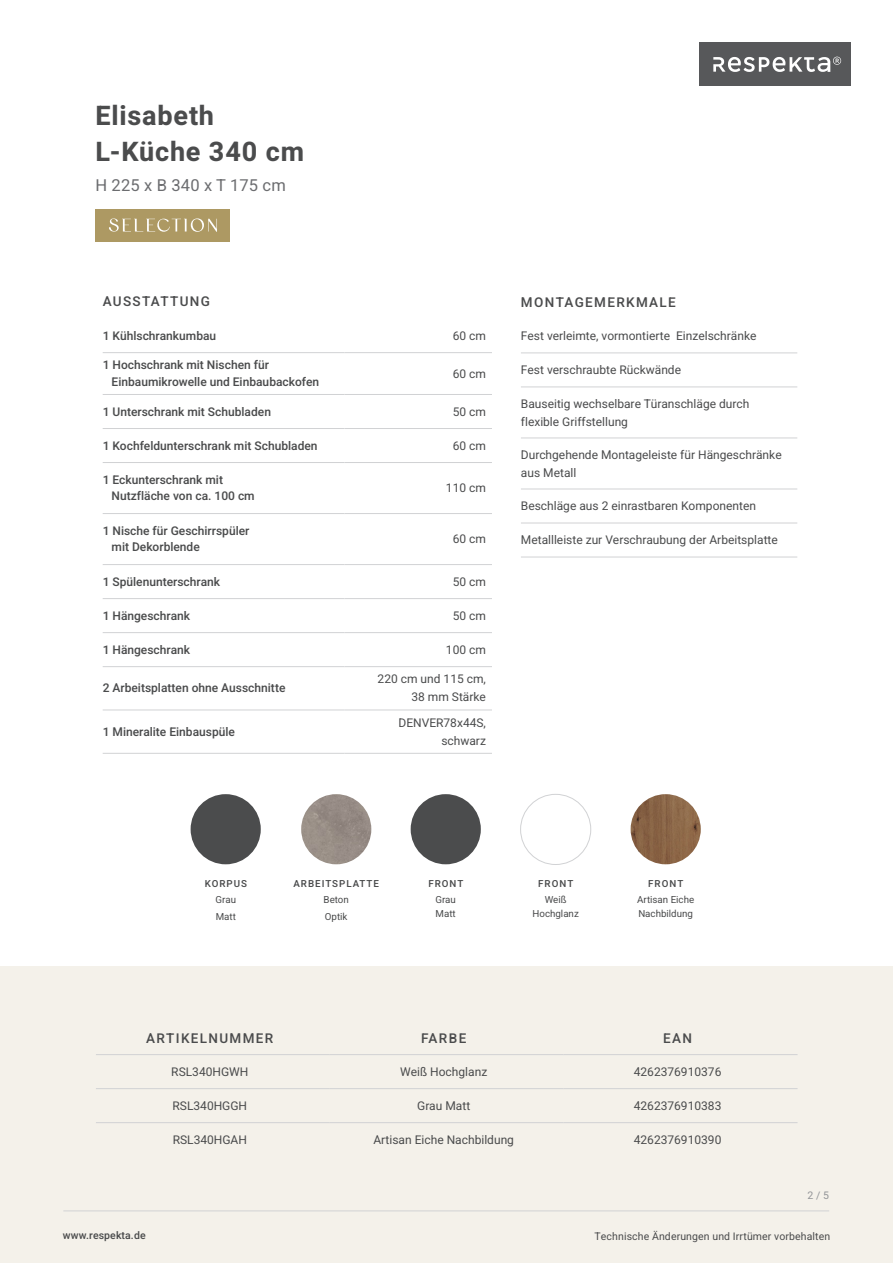
<style>
.page{position:relative;width:893px;height:1263px;background:#fff}
.page>*{position:absolute;margin:0;border:0;box-sizing:border-box;transform-origin:0 0}
.t1{font:27px "Heebo";letter-spacing:.03em;color:#4b4c4d}
.t2{font:16.5px "Heebo";letter-spacing:.01em;color:#6c6d70}
.t3{font:13.5px "Heebo";letter-spacing:.1em;color:#4b4c4d}
.t4{font:12px/18px "Heebo";color:#4b4c4d}
.t5{font:10.5px "Heebo";letter-spacing:.01em;color:#4b4c4d}
.t6{font:10.5px "Heebo";color:#939598}
.t7{font:9.75px/13.5px "Heebo";color:#4b4c4d}
.t8{font:9.75px "Heebo";letter-spacing:.1em;color:#4b4c4d}
</style>
<div class="page">
<div style="left:699px;top:43px;width:151px;height:43px;background:#57585a"></div>
<svg style="left:713px;top:57px;width:128px;height:15px"></svg>
<div style="left:0;top:967px;width:893px;height:296px;background:#f4f1ea"></div>
<hr style="left:63px;top:1210px;width:766px;height:1px;background:#d1d2d4">
<hr style="left:103px;top:352px;width:241px;height:1px;background:#d1d2d4">
<hr style="left:344px;top:352px;width:148px;height:1px;background:#d1d2d4">
<hr style="left:103px;top:394px;width:241px;height:1px;background:#d1d2d4">
<hr style="left:344px;top:394px;width:148px;height:1px;background:#d1d2d4">
<hr style="left:103px;top:428px;width:241px;height:1px;background:#d1d2d4">
<hr style="left:344px;top:428px;width:148px;height:1px;background:#d1d2d4">
<hr style="left:103px;top:462px;width:241px;height:1px;background:#d1d2d4">
<hr style="left:344px;top:462px;width:148px;height:1px;background:#d1d2d4">
<hr style="left:103px;top:513px;width:241px;height:1px;background:#d1d2d4">
<hr style="left:344px;top:513px;width:148px;height:1px;background:#d1d2d4">
<hr style="left:103px;top:564px;width:241px;height:1px;background:#d1d2d4">
<hr style="left:344px;top:564px;width:148px;height:1px;background:#d1d2d4">
<hr style="left:103px;top:598px;width:241px;height:1px;background:#d1d2d4">
<hr style="left:344px;top:598px;width:148px;height:1px;background:#d1d2d4">
<hr style="left:103px;top:632px;width:241px;height:1px;background:#d1d2d4">
<hr style="left:344px;top:632px;width:148px;height:1px;background:#d1d2d4">
<hr style="left:103px;top:666px;width:241px;height:1px;background:#d1d2d4">
<hr style="left:344px;top:666px;width:148px;height:1px;background:#d1d2d4">
<hr style="left:103px;top:710px;width:241px;height:1px;background:#d1d2d4">
<hr style="left:344px;top:710px;width:148px;height:1px;background:#d1d2d4">
<hr style="left:103px;top:753px;width:241px;height:1px;background:#d1d2d4">
<hr style="left:344px;top:753px;width:148px;height:1px;background:#d1d2d4">
<hr style="left:521px;top:352px;width:276px;height:1px;background:#d1d2d4">
<hr style="left:521px;top:387px;width:276px;height:1px;background:#d1d2d4">
<hr style="left:521px;top:438px;width:276px;height:1px;background:#d1d2d4">
<hr style="left:521px;top:489px;width:276px;height:1px;background:#d1d2d4">
<hr style="left:521px;top:523px;width:276px;height:1px;background:#d1d2d4">
<hr style="left:521px;top:557px;width:276px;height:1px;background:#d1d2d4">
<hr style="left:96px;top:1088px;width:234px;height:1px;background:#d1d2d4">
<hr style="left:330px;top:1088px;width:234px;height:1px;background:#d1d2d4">
<hr style="left:564px;top:1088px;width:233px;height:1px;background:#d1d2d4">
<hr style="left:96px;top:1122px;width:234px;height:1px;background:#d1d2d4">
<hr style="left:330px;top:1122px;width:234px;height:1px;background:#d1d2d4">
<hr style="left:564px;top:1122px;width:233px;height:1px;background:#d1d2d4">
<hr style="left:96px;top:1054px;width:234px;height:1px;background:#d1d2d4">
<hr style="left:330px;top:1054px;width:234px;height:1px;background:#d1d2d4">
<hr style="left:564px;top:1054px;width:233px;height:1px;background:#d1d2d4">
<img style="left:301px;top:794px;width:70px;height:70px;border-radius:35px">
<img style="left:631px;top:794px;width:70px;height:70px;border-radius:35px">
<div style="left:520px;top:794px;width:71px;height:71px;border:1px solid #d1d2d4;border-radius:50%"></div>
<div style="left:411px;top:794px;width:70px;height:70px;background:#4b4c4d;border-radius:50%"></div>
<div style="left:191px;top:794px;width:70px;height:70px;background:#4b4c4d;border-radius:50%"></div>
<div style="left:96px;top:209px;width:134px;height:33px;background:#ad9963"></div>
<svg style="left:109px;top:218px;width:108px;height:14px"></svg>
<p class="t1" style="left:95px;top:97px;width:120px">Elisabeth</p>
<p class="t1" style="left:95px;top:133px;width:210px">L-Küche 340 cm</p>
<p class="t2" style="left:95px;top:174px;width:192px">H 225 x B 340 x T 175 cm</p>
<p class="t3" style="left:103px;top:292px;width:109px">AUSSTATTUNG</p>
<p class="t4" style="left:103px;top:326px;width:115px">1 Kühlschrankumbau</p>
<p class="t4" style="left:453px;top:326px;width:35px">60 cm</p>
<p class="t4" style="left:103px;top:356px;width:168px">1 Hochschrank mit Nischen für</p>
<p class="t4" style="left:112px;top:373px;width:209px">Einbaumikrowelle und Einbaubackofen</p>
<p class="t4" style="left:453px;top:364px;width:35px">60 cm</p>
<p class="t4" style="left:103px;top:402px;width:170px">1 Unterschrank mit Schubladen</p>
<p class="t4" style="left:453px;top:402px;width:35px">50 cm</p>
<p class="t4" style="left:103px;top:436px;width:216px">1 Kochfeldunterschrank mit Schubladen</p>
<p class="t4" style="left:453px;top:436px;width:35px">60 cm</p>
<p class="t4" style="left:103px;top:471px;width:122px">1 Eckunterschrank mit</p>
<p class="t4" style="left:112px;top:487px;width:145px">Nutzfläche von ca. 100 cm</p>
<p class="t4" style="left:446px;top:479px;width:42px">110 cm</p>
<p class="t4" style="left:112px;top:522px;width:139px;line-height:16.5px;text-indent:-9px">1 Nische für Geschirrspüler mit Dekorblende</p>
<p class="t4" style="left:453px;top:530px;width:35px">60 cm</p>
<p class="t4" style="left:103px;top:572px;width:119px">1 Spülenunterschrank</p>
<p class="t4" style="left:453px;top:572px;width:35px">50 cm</p>
<p class="t4" style="left:103px;top:606px;width:89px">1 Hängeschrank</p>
<p class="t4" style="left:453px;top:606px;width:35px">50 cm</p>
<p class="t4" style="left:103px;top:640px;width:89px">1 Hängeschrank</p>
<p class="t4" style="left:446px;top:640px;width:42px">100 cm</p>
<p class="t4" style="left:103px;top:679px;width:184px">2 Arbeitsplatten ohne Ausschnitte</p>
<p class="t4" style="left:378px;top:670px;width:110px">220 cm und 115 cm,</p>
<p class="t4" style="left:411px;top:688px;width:76px">38 mm Stärke</p>
<p class="t4" style="left:103px;top:722px;width:134px">1 Mineralite Einbauspüle</p>
<p class="t4" style="left:398px;top:713px;width:89px;text-align:right">DENVER78x44S, schwarz</p>
<p class="t3" style="left:521px;top:292px;width:157px">MONTAGEMERKMALE</p>
<p class="t4" style="left:521px;top:327px;width:237px">Fest verleimte, vormontierte Einzelschränke</p>
<p class="t4" style="left:521px;top:361px;width:162px">Fest verschraubte Rückwände</p>
<p class="t4" style="left:521px;top:394px;width:230px">Bauseitig wechselbare Türanschläge durch</p>
<p class="t4" style="left:521px;top:412px;width:109px">flexible Griffstellung</p>
<p class="t4" style="left:521px;top:445px;width:262px">Durchgehende Montageleiste für Hängeschränke aus Metall</p>
<p class="t4" style="left:521px;top:497px;width:237px">Beschläge aus 2 einrastbaren Komponenten</p>
<p class="t4" style="left:521px;top:531px;width:258px">Metallleiste zur Verschraubung der Arbeitsplatte</p>
<p class="t7" style="left:205px;top:876px;width:44px">KORPUS</p>
<p class="t7" style="left:216px;top:893px;width:22px">Grau</p>
<p class="t7" style="left:216px;top:909px;width:22px">Matt</p>
<p class="t8" style="left:293px;top:876px;width:87px">ARBEITSPLATTE</p>
<p class="t7" style="left:324px;top:893px;width:27px">Beton</p>
<p class="t7" style="left:325px;top:909px;width:24px">Optik</p>
<p class="t7" style="left:428px;top:876px;width:36px">FRONT</p>
<p class="t7" style="left:435px;top:893px;width:22px">Grau</p>
<p class="t7" style="left:436px;top:906px;width:22px">Matt</p>
<p class="t7" style="left:538px;top:876px;width:36px">FRONT</p>
<p class="t7" style="left:545px;top:893px;width:23px">Weiß</p>
<p class="t7" style="left:532px;top:906px;width:48px">Hochglanz</p>
<p class="t7" style="left:648px;top:876px;width:36px">FRONT</p>
<p class="t7" style="left:637px;top:893px;width:59px">Artisan Eiche<br>Nachbildung</p>
<p class="t3" style="left:146px;top:1029px;width:129px">ARTIKELNUMMER</p>
<p class="t3" style="left:421px;top:1029px;width:47px">FARBE</p>
<p class="t3" style="left:663px;top:1029px;width:30px">EAN</p>
<p class="t4" style="left:171px;top:1062px;width:79px">RSL340HGWH</p>
<p class="t4" style="left:400px;top:1062px;width:89px">Weiß Hochglanz</p>
<p class="t4" style="left:634px;top:1062px;width:89px">4262376910376</p>
<p class="t4" style="left:173px;top:1096px;width:76px">RSL340HGGH</p>
<p class="t4" style="left:417px;top:1096px;width:55px">Grau Matt</p>
<p class="t4" style="left:634px;top:1096px;width:89px">4262376910383</p>
<p class="t4" style="left:173px;top:1130px;width:76px">RSL340HGAH</p>
<p class="t4" style="left:373px;top:1130px;width:142px">Artisan Eiche Nachbildung</p>
<p class="t4" style="left:634px;top:1130px;width:89px">4262376910390</p>
<p class="t6" style="left:807px;top:1188px;width:23px">2 / 5</p>
<p class="t5" style="left:63px;top:1228px;width:84px">www.respekta.de</p>
<p class="t5" style="left:595px;top:1228px;width:237px">Technische Änderungen und Irrtümer vorbehalten</p>
</div>
